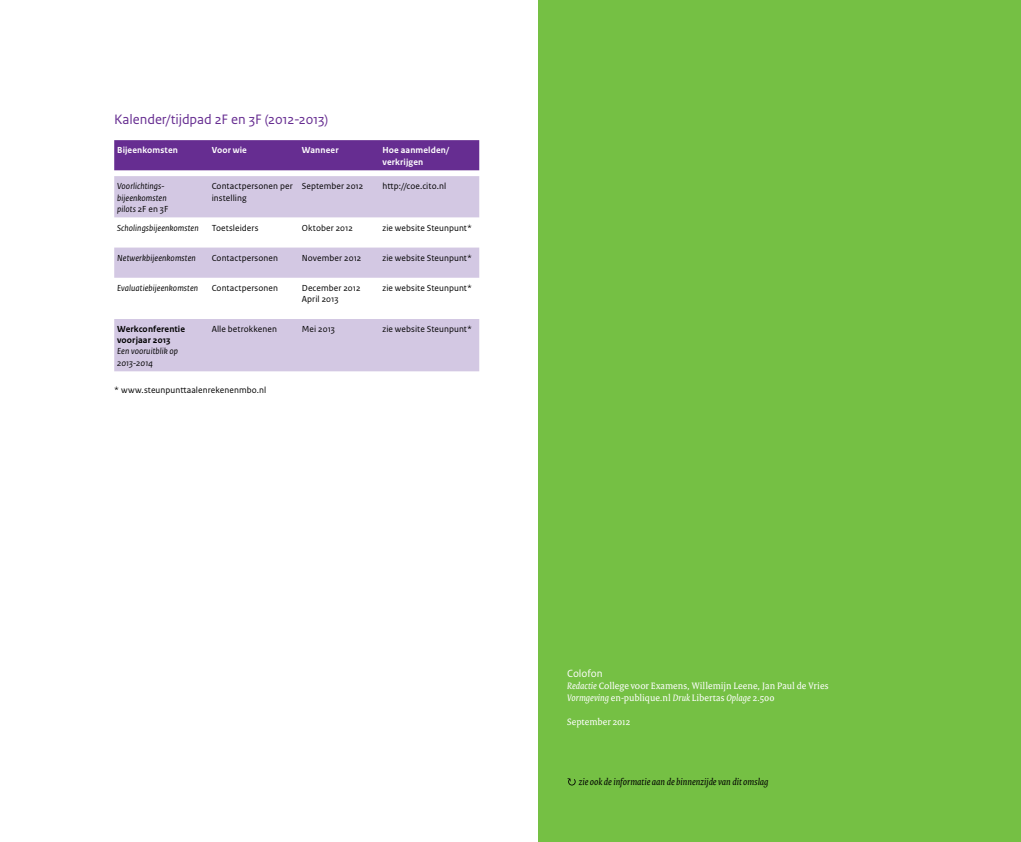
<style>
.page{position:relative;width:1021px;height:842px;background:#fff}
.page>*{position:absolute;margin:0;border:0;box-sizing:border-box;transform-origin:0 0}
.t1{font:14.4px "Rijksoverheid Sans Text";letter-spacing:-.005em;color:#662d91}
.t2{font:11px "Rijksoverheid Sans Text";color:#fff}
.t3{font:10px/12px "Rijksoverheid Serif";letter-spacing:.005em;color:#fff}
.t4{font:italic 10px "Rijksoverheid Serif";letter-spacing:.005em;color:#000}
.t5{font:9.2px/11.1px "Rijksoverheid Sans Text";letter-spacing:.01em;color:#000}
.t6{font:italic 9.2px/11.1px "Rijksoverheid Sans Text";letter-spacing:.01em;color:#000}
.t7{font:700 9.2px/11.1px "Rijksoverheid Sans Text";letter-spacing:.015em;color:#fff}
.t8{font:700 9.2px/11.1px "Rijksoverheid Sans Text";letter-spacing:.015em;color:#000}
.s1{font-style:normal}
.s2{font-style:italic}
</style>
<div class="page">
<div style="left:114px;top:140px;width:365px;height:30px;background:#662d91"></div>
<svg style="left:114px;top:176px;width:365px;height:195px;fill:#d3c8e3"></svg>
<div style="left:539px;top:0;width:481px;height:842px;background:#75c044"></div>
<svg style="left:567px;top:778px;width:8px;height:7px"></svg>
<h1 class="t1" style="left:114px;top:111px;width:215px">Kalender/tijdpad 2F en 3F (2012-2013)</h1>
<p class="t7" style="left:117px;top:145px;width:62px">Bijeenkomsten</p>
<p class="t7" style="left:212px;top:145px;width:37px">Voor wie</p>
<p class="t7" style="left:302px;top:145px;width:38px">Wanneer</p>
<p class="t7" style="left:382px;top:145px;width:68px">Hoe aanmelden/ verkrijgen</p>
<p class="t6" style="left:117px;top:181px;width:53px">Voorlichtings&shy;bijeenkomsten pilots <span class="s1">2F en 3F</span></p>
<p class="t5" style="left:212px;top:181px;width:83px">Contactpersonen per instelling</p>
<p class="t5" style="left:302px;top:181px;width:63px">September 2012</p>
<p class="t5" style="left:382px;top:181px;width:65px">http://coe.cito.nl</p>
<p class="t6" style="left:117px;top:222px;width:83px">Scholingsbijeenkomsten</p>
<p class="t5" style="left:212px;top:222px;width:48px">Toetsleiders</p>
<p class="t5" style="left:302px;top:222px;width:53px">Oktober 2012</p>
<p class="t5" style="left:382px;top:222px;width:91px">zie website Steunpunt*</p>
<p class="t6" style="left:117px;top:252px;width:80px">Netwerkbijeenkomsten</p>
<p class="t5" style="left:212px;top:252px;width:68px">Contactpersonen</p>
<p class="t5" style="left:302px;top:252px;width:61px">November 2012</p>
<p class="t5" style="left:382px;top:252px;width:91px">zie website Steunpunt*</p>
<p class="t6" style="left:117px;top:283px;width:82px">Evaluatiebijeenkomsten</p>
<p class="t5" style="left:212px;top:283px;width:68px">Contactpersonen</p>
<p class="t5" style="left:302px;top:283px;width:60px">December 2012<br>April 2013</p>
<p class="t5" style="left:382px;top:283px;width:91px">zie website Steunpunt*</p>
<p class="t8" style="left:117px;top:324px;width:69px">Werkconferentie voorjaar 2013</p>
<p class="t6" style="left:117px;top:346px;width:62px">Een vooruitblik op<br>2013-2014</p>
<p class="t5" style="left:212px;top:324px;width:67px">Alle betrokkenen</p>
<p class="t5" style="left:302px;top:324px;width:35px">Mei 2013</p>
<p class="t5" style="left:382px;top:324px;width:91px">zie website Steunpunt*</p>
<p class="t5" style="left:114px;top:385px;width:153px">* www.steunpunttaalenrekenenmbo.nl</p>
<p class="t2" style="left:567px;top:667px;width:37px">Colofon</p>
<p class="t3" style="left:567px;top:680px;width:263px"><span class="s2">Redactie</span> College voor Examens, Willemijn Leene, Jan Paul de Vries<br><span class="s2">Vormgeving</span> en-publique.nl <span class="s2">Druk</span> Libertas <span class="s2">Oplage</span> 2.500</p>
<p class="t3" style="left:567px;top:716px;width:64px">September 2012</p>
<p class="t4" style="left:579px;top:776px;width:191px">zie ook de informatie aan de binnenzijde van dit omslag</p>
</div>
